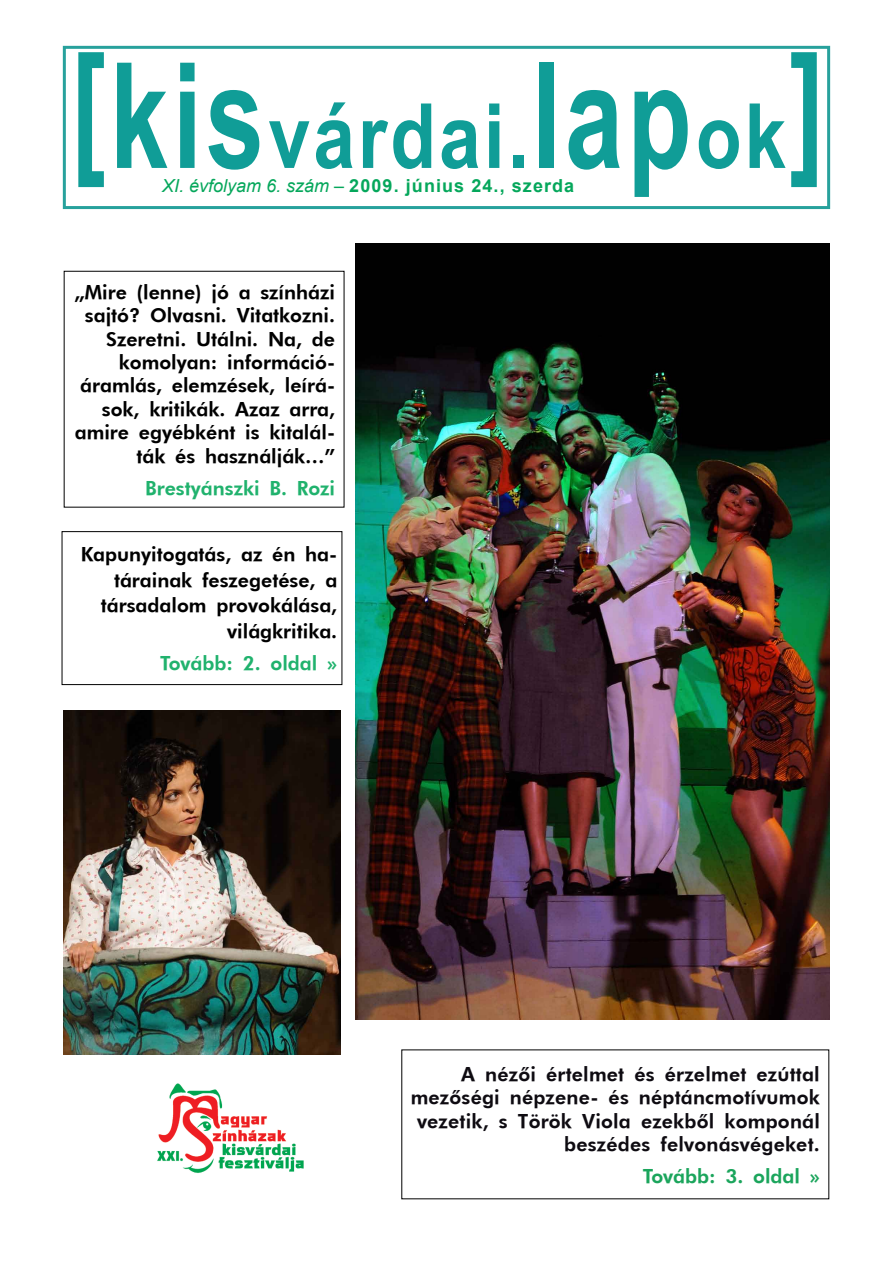
<style>
.page{position:relative;width:893px;height:1263px;background:#fff}
.page>*{position:absolute;margin:0;border:0;box-sizing:border-box;transform-origin:0 0}
.t1{font:700 90px "H Arial";letter-spacing:.04em;color:#109d97;scale:.83 1}
.t2{font:19.5px/23.4px "Hu Futue";color:#000;text-align:right}
.t3{font:19.5px/23.4px "Hu Futue";letter-spacing:.01em;color:#0e0b11;text-align:right}
.t4{font:19.5px "Hu Futue";color:#20b26d}
.t5{font:19.5px "Hu Futue";color:#1ba55c}
.t6{font:700 18px "Arial";letter-spacing:.06em;color:#05a75b}
.s1{font-size:147px}
.s2{font-weight:400;font-style:italic}
</style>
<div class="page">
<div style="left:63px;top:46px;width:767px;height:163px;border:3px solid #27a19c"></div>
<img style="left:157px;top:1083px;width:147px;height:90px">
<div style="left:62px;top:531px;width:280px;height:154px;border:1px solid #000"></div>
<img style="left:355px;top:243px;width:474px;height:776px">
<img style="left:64px;top:711px;width:276px;height:343px">
<h1 class="t1" style="left:71px;top:87px;width:909px"><span class="s1">[kis</span>várdai.<span class="s1">lap</span>ok<span class="s1">]</span></h1>
<p class="t6" style="left:162px;top:174px;width:414px"><span class="s2">XI. évfolyam 6. szám –</span> 2009. június 24., szerda</p>
<p class="t2" style="left:75px;top:280px;width:262px">„Mire (lenne) jó a színházi sajtó? Olvasni. Vitatkozni.<br>Szeretni. Utálni. Na, de komolyan: információ&shy;áramlás, elemzések, leírá&shy;sok, kritikák. Azaz arra, amire egyébként is kitalál&shy;ták és használják…”</p>
<p class="t4" style="left:145px;top:476px;width:191px">Brestyánszki B. Rozi</p>
<p class="t2" style="left:81px;top:541px;width:258px;line-height:25.5px">Kapunyitogatás, az én ha&shy;tárainak feszegetése, a társadalom provokálása, világkritika.</p>
<p class="t4" style="left:160px;top:651px;width:179px">Tovább: 2. oldal »</p>
<p class="t3" style="left:411px;top:1062px;width:411px">A nézôi értelmet és érzelmet ezúttal mezôségi népzene- és néptáncmotívumok vezetik, s Török Viola ezekbôl komponál beszédes felvonásvégeket.</p>
<p class="t5" style="left:643px;top:1164px;width:179px">Tovább: 3. oldal »</p>
</div>
